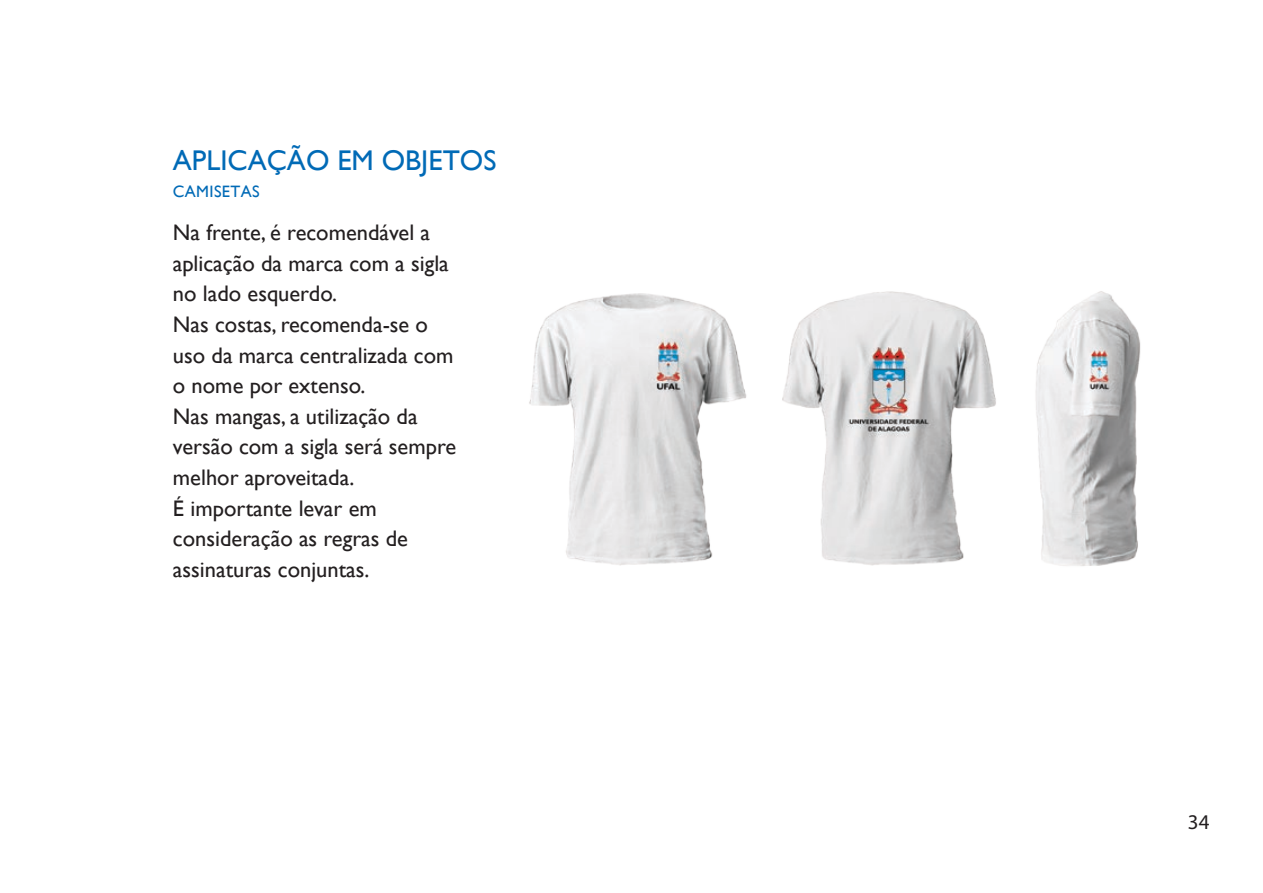
<style>
.page{position:relative;width:1263px;height:893px;background:#fff}
.page>*{position:absolute;margin:0;border:0;box-sizing:border-box;transform-origin:0 0}
.t1{font:28.5px "Gill Sans";color:#006ab6}
.t2{font:22.5px/30.6px "Gill Sans";color:#231f20}
.t3{font:21px "Myriad Pro";color:#231f20}
.t4{font:16.5px "Gill Sans";letter-spacing:.02em;color:#006ab6}
</style>
<div class="page">
<img style="left:529px;top:291px;width:612px;height:275px">
<p class="t1" style="left:173px;top:144px;width:325px">APLICAÇÃO EM OBJETOS</p>
<p class="t4" style="left:173px;top:182px;width:88px">CAMISETAS</p>
<p class="t2" style="left:173px;top:218px;width:285px">Na frente, é recomendável a aplicação da marca com a sigla no lado esquerdo.<br>Nas costas, recomenda-se o uso da marca centralizada com o nome por extenso.<br>Nas mangas, a utilização da versão com a sigla será sempre melhor aproveitada.<br>É importante levar em consideração as regras de assinaturas conjuntas.</p>
<p class="t3" style="left:1188px;top:809px;width:23px">34</p>
</div>
